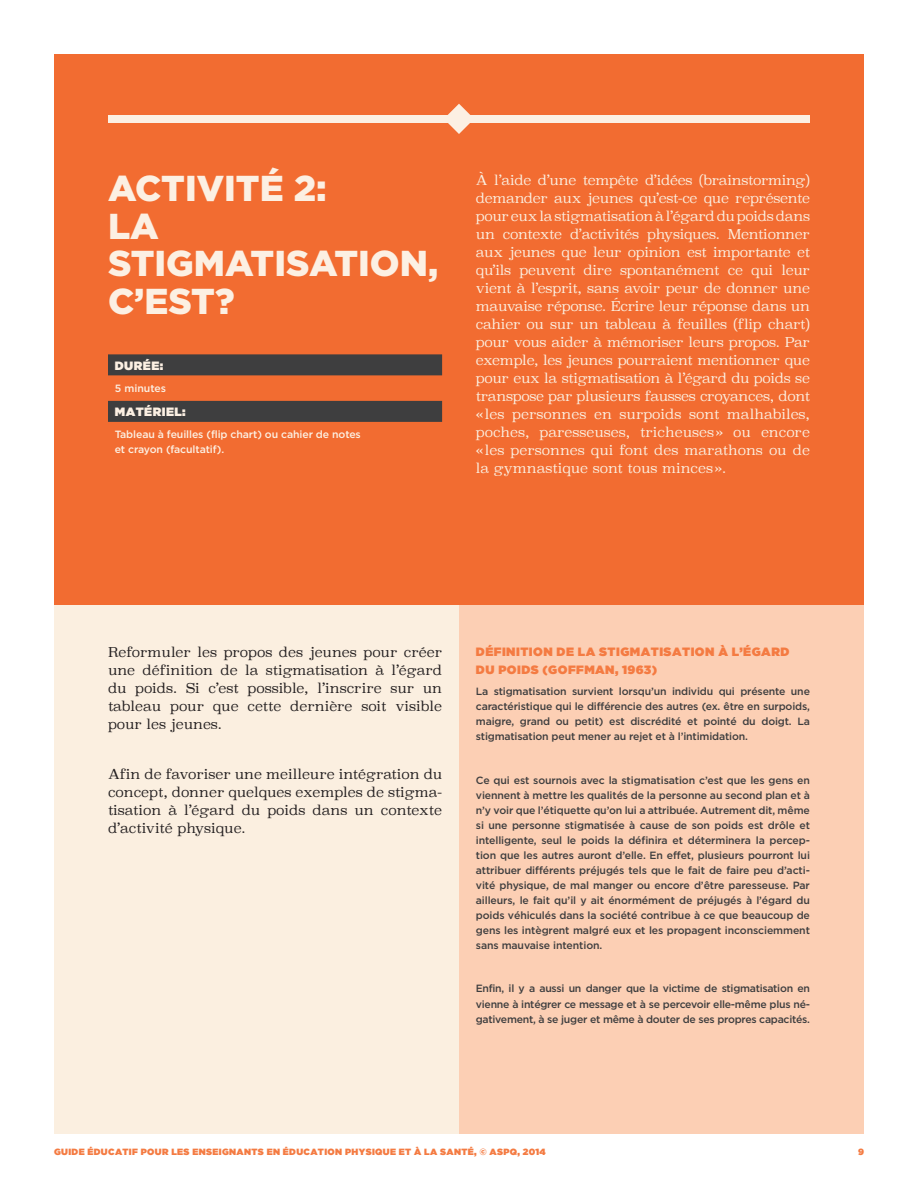
<style>
.page{position:relative;width:918px;height:1188px;background:#fff}
.page>*{position:absolute;margin:0;border:0;box-sizing:border-box;transform-origin:0 0}
.t1{font:900 36px/37.5px "Gotham";color:#fcf0e3}
.t2{font:300 13.5px/18px "Superclarendon";color:#fbefe0;text-align:justify}
.t3{font:300 13.5px/18px "Superclarendon";color:#231f20;text-align:justify}
.t4{font:12px/18px "Gotham Ultra";letter-spacing:.04em;color:#f47b42}
.t5{font:12px "Gotham Ultra";letter-spacing:.04em;color:#fcf0e3}
.t6{font:500 10.5px/15px "Gotham";letter-spacing:-.015em;color:#3e3e3f;text-align:justify}
.t7{font:500 10.5px/15px "Gotham";letter-spacing:-.01em;color:#fcf0e3}
.t8{font:9px "Gotham Ultra";letter-spacing:.04em;color:#f47b42}
</style>
<div class="page">
<div style="left:54px;top:54px;width:810px;height:1080px;background:#fbefe0"></div>
<div style="left:459px;top:54px;width:405px;height:1080px;background:#fccfb4"></div>
<div style="left:54px;top:54px;width:810px;height:551px;background:#f26c31"></div>
<div style="left:108px;top:115px;width:702px;height:7px;background:#fcf0e3"></div>
<svg style="left:444px;top:104px;width:30px;height:30px"></svg>
<div style="left:108px;top:354px;width:334px;height:21px;background:#3e3e3f"></div>
<div style="left:108px;top:401px;width:334px;height:21px;background:#3e3e3f"></div>
<h1 class="t1" style="left:108px;top:169px;width:332px">ACTIVITÉ 2:<br>LA<br>STIGMATISATION,<br>C’EST?</h1>
<p class="t5" style="left:115px;top:359px;width:50px">DURÉE:</p>
<p class="t7" style="left:115px;top:380px;width:53px">5 minutes</p>
<p class="t5" style="left:115px;top:405px;width:72px">MATÉRIEL:</p>
<p class="t7" style="left:115px;top:427px;width:248px">Tableau à feuilles (flip chart) ou cahier de notes et crayon (facultatif).</p>
<p class="t2" style="left:476px;top:173px;width:336px">À l’aide d’une tempête d’idées (brainstorming) demander aux jeunes qu’est-ce que représente pour eux la stigmatisation à l’égard du poids dans un contexte d’activités physiques. Mentionner aux jeunes que leur opinion est importante et qu’ils peuvent dire spontanément ce qui leur vient à l’esprit, sans avoir peur de donner une mauvaise réponse. Écrire leur réponse dans un cahier ou sur un tableau à feuilles (flip chart) pour vous aider à mémoriser leurs propos. Par exemple, les jeunes pourraient mentionner que pour eux la stigmatisation à l’égard du poids se transpose par plusieurs fausses croyances, dont « les personnes en surpoids sont mal habiles, poches, paresseuses, tricheuses» ou encore « les personnes qui font des marathons ou de la gymnastique sont tous minces ».</p>
<p class="t3" style="left:108px;top:645px;width:336px">Reformuler les propos des jeunes pour créer une définition de la stigmatisation à l’égard du poids. Si c’est possible, l’inscrire sur un tableau pour que cette dernière soit visible pour les jeunes.</p>
<p class="t3" style="left:108px;top:766px;width:336px">Afin de favoriser une meilleure intégration du concept, donner quelques exemples de stigma&shy;tisation à l’égard du poids dans un contexte d’activité physique.</p>
<p class="t4" style="left:476px;top:642px;width:315px">DÉFINITION DE LA STIGMATISATION À L’ÉGARD<br>DU POIDS (GOFFMAN, 1963)</p>
<p class="t6" style="left:476px;top:684px;width:336px">La stigmatisation survient lorsqu’un individu qui présente une caractéristique qui le différencie des autres (ex. être en surpoids, maigre, grand ou petit) est discrédité et pointé du doigt. La stigmatisation peut mener au rejet et à l’intimidation.</p>
<p class="t6" style="left:476px;top:772px;width:336px">Ce qui est sournois avec la stigmatisation c’est que les gens en viennent à mettre les qualités de la personne au second plan et à n’y voir que l’étiquette qu’on lui a attribuée. Autrement dit, même si une personne stigmatisée à cause de son poids est drôle et intelligente, seul le poids la définira et déterminera la percep&shy;tion que les autres auront d’elle. En effet, plusieurs pourront lui attribuer différents préjugés tels que le fait de faire peu d’acti&shy;vité physique, de mal manger ou encore d’être paresseuse. Par ailleurs, le fait qu’il y ait énormément de préjugés à l’égard du poids véhiculés dans la société contribue à ce que beaucoup de gens les intègrent malgré eux et les propagent inconsciemment sans mauvaise intention.</p>
<p class="t6" style="left:476px;top:981px;width:336px">Enfin, il y a aussi un danger que la victime de stigmatisation en vienne à intégrer ce message et à se percevoir elle-même plus né&shy;gativement, à se juger et même à douter de ses propres capacités.</p>
<p class="t8" style="left:54px;top:1146px;width:493px">GUIDE ÉDUCATIF POUR LES ENSEIGNANTS EN ÉDUCATION PHYSIQUE ET À LA SANTÉ, © ASPQ, 2014</p>
<p class="t8" style="left:858px;top:1146px;width:7px">9</p>
</div>
